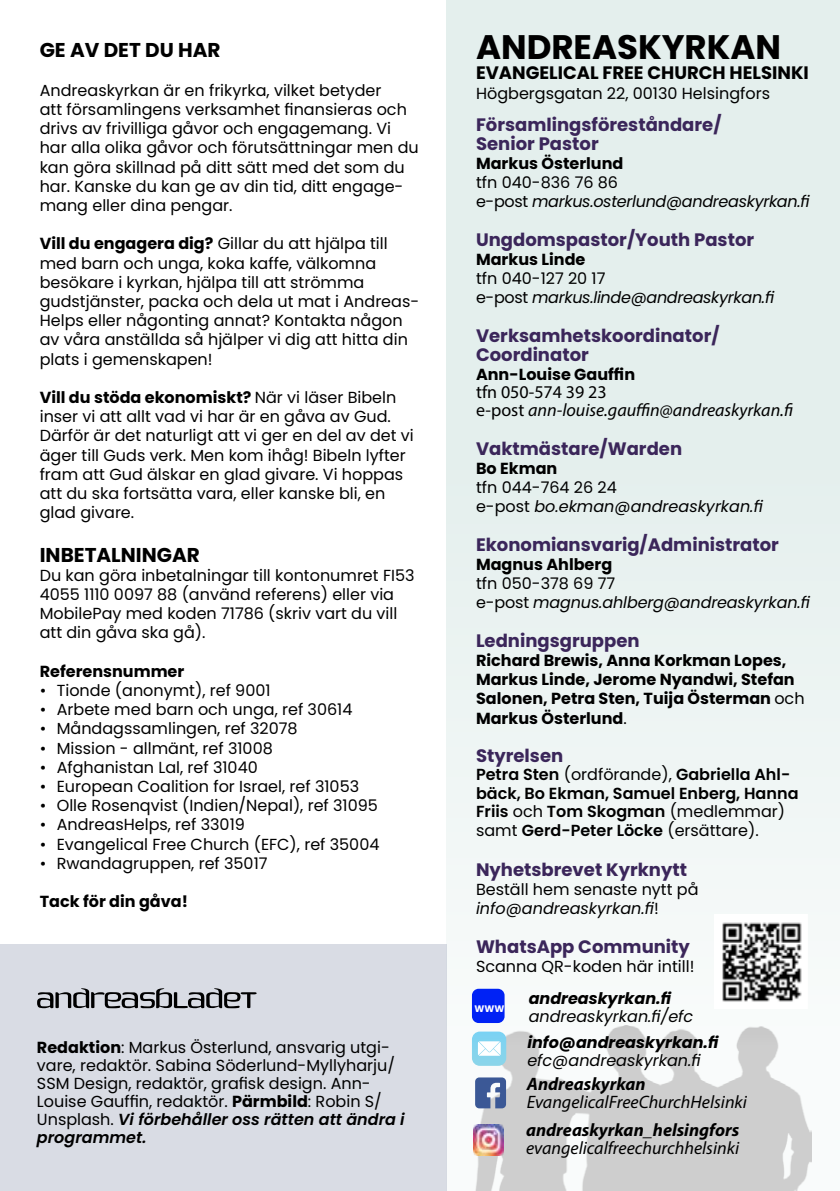
<style>
.page{position:relative;width:840px;height:1191px;background:#fff}
.page>*{position:absolute;margin:0;border:0;box-sizing:border-box;transform-origin:0 0}
.t1{font:700 34px "Poppins";color:#000}
.t2{font:700 20px "Poppins";color:#000}
.t3{font:700 18px/19.2px "Poppins";color:#3b265a}
.t4{font:italic 18px/18px "Myriad Pro";color:#000}
.t5{font:italic 700 18px "Myriad Pro";color:#000}
.t6{font:700 18px "Poppins";color:#000}
.t7{font:16px/19.2px "Poppins";color:#000}
.t8{font:italic 16px/19.2px "Poppins";letter-spacing:-.01em;color:#000}
.t9{font:700 16px/19.2px "Poppins";color:#000}
.t10{font:600 16px/18.4px "Poppins";color:#000}
.t11{font:italic 700 16px "Poppins";color:#000}
.t12{font:700 9.4px "Poppins";color:#fff}
.s1{font-weight:700}
.s2{font-weight:600;font-style:italic}
.s3{font-style:normal}
.s4{font-weight:400}
.s5{font-style:italic}
</style>
<div class="page">
<div style="left:446px;top:0;width:393px;height:1191px;background:#e4efed"></div>
<svg style="left:446px;top:747px;width:392px;height:444px;fill:#f2f7f6"></svg>
<svg style="left:475px;top:1077px;width:30px;height:31px"></svg>
<img style="left:473px;top:1124px;width:30px;height:31px">
<svg style="left:471px;top:1031px;width:35px;height:34px"></svg>
<div style="left:471px;top:988px;width:33px;height:35px;background:#0022f5;border-radius:7px"></div>
<div style="left:0;top:944px;width:446px;height:247px;background:#d9dce4"></div>
<svg style="left:37px;top:988px;width:219px;height:20px"></svg>
<img style="left:714px;top:915px;width:92px;height:93px">
<p class="t2" style="left:40px;top:39px;width:182px">GE AV DET DU HAR</p>
<p class="t7" style="left:40px;top:81px;width:380px">Andreaskyrkan är en frikyrka, vilket betyder<br>att församlingens verksamhet finansieras och drivs av frivilliga gåvor och engagemang. Vi har alla olika gåvor och förutsättningar men du kan göra skillnad på ditt sätt med det som du har. Kanske du kan ge av din tid, ditt engage&shy;mang eller dina pengar.</p>
<p class="t7" style="left:40px;top:234px;width:381px"><span class="s1">Vill du engagera dig?</span> Gillar du att hjälpa till med barn och unga, koka kaffe, välkomna besökare i kyrkan, hjälpa till att strömma gudstjänster, packa och dela ut mat i Andreas-Helps eller någonting annat? Kontakta någon av våra anställda så hjälper vi dig att hitta din plats i gemenskapen!</p>
<p class="t7" style="left:40px;top:388px;width:375px"><span class="s1">Vill du stöda ekonomiskt?</span> När vi läser Bibeln inser vi att allt vad vi har är en gåva av Gud.<br>Därför är det naturligt att vi ger en del av det vi äger till Guds verk. Men kom ihåg! Bibeln lyfter fram att Gud älskar en glad givare. Vi hoppas att du ska fortsätta vara, eller kanske bli, en glad givare.</p>
<p class="t2" style="left:40px;top:543px;width:162px">INBETALNINGAR</p>
<p class="t7" style="left:40px;top:565px;width:376px">Du kan göra inbetalningar till kontonumret FI53<br>4055 1110 0097 88 (använd referens) eller via MobilePay med koden 71786 (skriv vart du vill att din gåva ska gå).</p>
<p class="t9" style="left:40px;top:661px;width:146px">Referensnummer</p>
<p class="t7" style="left:40px;top:681px;width:232px">• Tionde (anonymt), ref 9001</p>
<p class="t7" style="left:40px;top:700px;width:314px">• Arbete med barn och unga, ref 30614</p>
<p class="t7" style="left:40px;top:719px;width:259px">• Måndagssamlingen, ref 32078</p>
<p class="t7" style="left:40px;top:738px;width:234px">• Mission - allmänt, ref 31008</p>
<p class="t7" style="left:40px;top:757px;width:219px">• Afghanistan Lal, ref 31040</p>
<p class="t7" style="left:40px;top:777px;width:321px">• European Coalition for Israel, ref 31053</p>
<p class="t7" style="left:40px;top:796px;width:339px">• Olle Rosenqvist (Indien/Nepal), ref 31095</p>
<p class="t7" style="left:40px;top:815px;width:206px">• AndreasHelps, ref 33019</p>
<p class="t7" style="left:40px;top:834px;width:341px">• Evangelical Free Church (EFC), ref 35004</p>
<p class="t7" style="left:40px;top:853px;width:229px">• Rwandagruppen, ref 35017</p>
<p class="t9" style="left:40px;top:892px;width:150px">Tack för din gåva!</p>
<p class="t7" style="left:37px;top:1038px;width:369px;line-height:18px"><span class="s1">Redaktion</span>: Markus Österlund, ansvarig utgi&shy;vare, redaktör. Sabina Söderlund-Myllyharju/ SSM Design, redaktör, grafisk design. Ann-Louise Gauffin, redaktör. <span class="s1">Pärmbild</span>: Robin S/ Unsplash. <span class="s2">Vi förbehåller oss rätten att ändra i programmet.</span></p>
<h1 class="t1" style="left:476px;top:28px;width:306px">ANDREASKYRKAN</h1>
<p class="t6" style="left:476px;top:63px;width:334px">EVANGELICAL FREE CHURCH HELSINKI</p>
<p class="t7" style="left:476px;top:84px;width:295px">Högbergsgatan 22, 00130 Helsingfors</p>
<p class="t3" style="left:476px;top:115px;width:247px">Församlingsföreståndare/<br>Senior Pastor</p>
<p class="t9" style="left:476px;top:154px;width:149px">Markus Österlund</p>
<p class="t8" style="left:476px;top:173px;width:335px"><span class="s3">tfn 040-836 76 86<br>e-post</span> markus.osterlund@andreaskyrkan.fi</p>
<p class="t3" style="left:476px;top:230px;width:279px">Ungdomspastor/Youth Pastor</p>
<p class="t9" style="left:476px;top:250px;width:111px">Markus Linde</p>
<p class="t8" style="left:476px;top:269px;width:300px"><span class="s3">tfn 040-127 20 17<br>e-post</span> markus.linde@andreaskyrkan.fi</p>
<p class="t3" style="left:476px;top:326px;width:245px">Verksamhetskoordinator/<br>Coordinator</p>
<p class="t9" style="left:476px;top:365px;width:161px">Ann-Louise Gauffin</p>
<p class="t4" style="left:476px;top:383px;width:318px"><span class="s3">tfn 050-574 39 23<br>e-post</span> ann-louise.gauffin@andreaskyrkan.fi</p>
<p class="t3" style="left:476px;top:439px;width:207px">Vaktmästare/Warden</p>
<p class="t9" style="left:476px;top:459px;width:83px">Bo Ekman</p>
<p class="t8" style="left:476px;top:478px;width:288px"><span class="s3">tfn 044-764 26 24<br>e-post</span> bo.ekman@andreaskyrkan.fi</p>
<p class="t3" style="left:476px;top:535px;width:304px">Ekonomiansvarig/Administrator</p>
<p class="t9" style="left:476px;top:555px;width:138px">Magnus Ahlberg</p>
<p class="t8" style="left:476px;top:574px;width:335px"><span class="s3">tfn 050-378 69 77<br>e-post</span> magnus.ahlberg@andreaskyrkan.fi</p>
<p class="t3" style="left:476px;top:631px;width:165px">Ledningsgruppen</p>
<p class="t9" style="left:476px;top:651px;width:330px">Richard Brewis, Anna Korkman Lopes, Markus Linde, Jerome Nyandwi, Stefan Salonen, Petra Sten, Tuija Österman <span class="s4">och </span>Markus Österlund<span class="s4">.</span></p>
<p class="t3" style="left:476px;top:746px;width:89px">Styrelsen</p>
<p class="t10" style="left:476px;top:765px;width:324px">Petra Sten <span class="s4">(ordförande),</span> Gabriella Ahl&shy;bäck, Bo Ekman, Samuel Enberg, Hanna Friis <span class="s4">och</span> Tom Skogman <span class="s4">(medlemmar) samt</span> Gerd-Peter Löcke <span class="s4">(ersättare).</span></p>
<p class="t3" style="left:476px;top:860px;width:212px">Nyhetsbrevet Kyrknytt</p>
<p class="t7" style="left:476px;top:880px;width:224px">Beställ hem senaste nytt på <span class="s5">info@andreaskyrkan.fi</span>!</p>
<p class="t3" style="left:476px;top:936px;width:215px">WhatsApp Community</p>
<p class="t7" style="left:476px;top:956px;width:220px">Scanna QR-koden här intill!</p>
<p class="t12" style="left:474px;top:1003px;width:31px">WWW</p>
<p class="t11" style="left:528px;top:988px;width:144px">andreaskyrkan.fi</p>
<p class="t8" style="left:528px;top:1006px;width:166px">andreaskyrkan.fi/efc</p>
<p class="t11" style="left:527px;top:1033px;width:193px">info@andreaskyrkan.fi</p>
<p class="t8" style="left:527px;top:1051px;width:175px">efc@andreaskyrkan.fi</p>
<p class="t5" style="left:526px;top:1072px;width:120px">Andreaskyrkan</p>
<p class="t4" style="left:526px;top:1092px;width:222px">EvangelicalFreeChurchHelsinki</p>
<p class="t5" style="left:525px;top:1118px;width:215px">andreaskyrkan_helsingfors</p>
<p class="t4" style="left:525px;top:1138px;width:214px">evangelicalfreechurchhelsinki</p>
</div>
